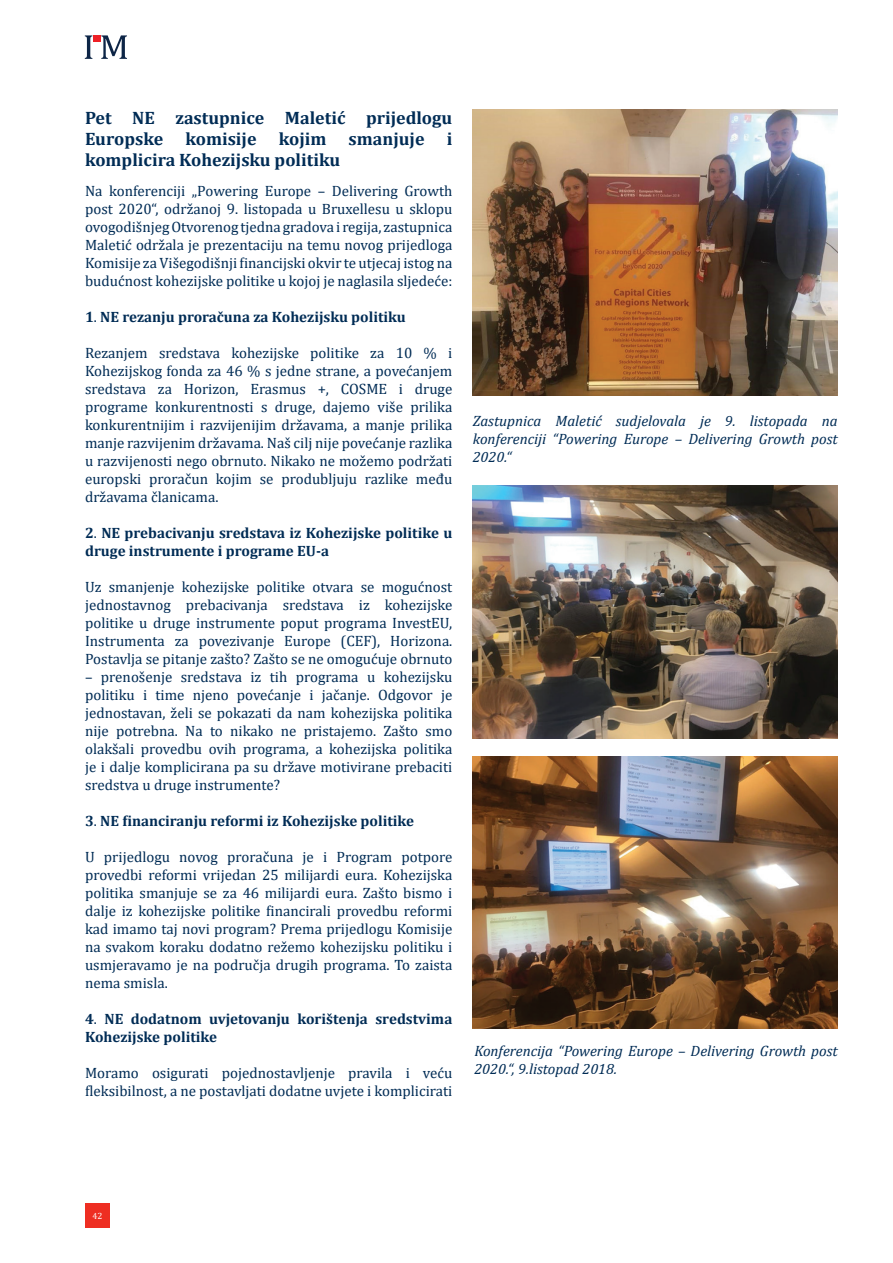
<style>
.page{position:relative;width:893px;height:1263px;background:#fff}
.page>*{position:absolute;margin:0;border:0;box-sizing:border-box;transform-origin:0 0}
.t1{font:700 18px/21px "Cambria";color:#002c55;text-align:justify}
.t2{font:15px/18px "Cambria";color:#002c55;text-align:justify}
.t3{font:700 15px/18px "Cambria";color:#002c55}
.t4{font:italic 15px/18px "Cambria";color:#002c55;text-align:justify}
.t5{font:9px "Cambria";color:#fff}
.s1{font-weight:400}
</style>
<div class="page">
<img style="left:473px;top:110px;width:365px;height:285px">
<svg style="left:85px;top:35px;width:7px;height:24px"></svg>
<svg style="left:101px;top:35px;width:26px;height:24px"></svg>
<div style="left:93px;top:35px;width:7px;height:7px;background:#ee2026"></div>
<div style="left:85px;top:1203px;width:25px;height:24px;background:#ee2e22"></div>
<img style="left:473px;top:485px;width:365px;height:254px">
<img style="left:473px;top:756px;width:365px;height:273px">
<p class="t1" style="left:85px;top:106px;width:369px">Pet NE zastupnice Maletić prijedlogu Europske komisije kojim smanjuje i komplicira Kohezijsku politiku</p>
<p class="t2" style="left:85px;top:181px;width:369px">Na konferenciji „Powering Europe – Delivering Growth post 2020“, održanoj 9. listopada u Bruxellesu u sklopu ovogodišnjeg Otvorenog tjedna gradova i regija, zastupnica Maletić održala je prezentaciju na temu novog prijedloga Komisije za Višegodišnji financijski okvir te utjecaj istog na budućnost kohezijske politike u kojoj je naglasila sljedeće:</p>
<p class="t3" style="left:85px;top:307px;width:322px">1<span class="s1">.</span> NE rezanju proračuna za Kohezijsku politiku</p>
<p class="t2" style="left:85px;top:343px;width:369px">Rezanjem sredstava kohezijske politike za 10 % i Kohezijskog fonda za 46 % s jedne strane, a povećanjem sredstava za Horizon, Erasmus +, COSME i druge programe konkurentnosti s druge, dajemo više prilika konkurentnijim i razvijenijim državama, a manje prilika manje razvijenim državama. Naš cilj nije povećanje razlika u razvijenosti nego obrnuto. Nikako ne možemo podržati europski proračun kojim se produbljuju razlike među državama članicama.</p>
<p class="t3" style="left:85px;top:523px;width:369px">2<span class="s1">.</span> NE prebacivanju sredstava iz Kohezijske politike u druge instrumente i programe EU-a</p>
<p class="t2" style="left:85px;top:577px;width:369px">Uz smanjenje kohezijske politike otvara se mogućnost jednostavnog prebacivanja sredstava iz kohezijske politike u druge instrumente poput programa InvestEU, Instrumenta za povezivanje Europe (CEF), Horizona.<br>Postavlja se pitanje zašto? Zašto se ne omogućuje obrnuto</p>
<p class="t2" style="left:85px;top:667px;width:369px">– prenošenje sredstava iz tih programa u kohezijsku politiku i time njeno povećanje i jačanje. Odgovor je jednostavan, želi se pokazati da nam kohezijska politika nije potrebna. Na to nikako ne pristajemo. Zašto smo olakšali provedbu ovih programa, a kohezijska politika je i dalje komplicirana pa su države motivirane prebaciti sredstva u druge instrumente?</p>
<p class="t3" style="left:85px;top:811px;width:331px">3<span class="s1">.</span> NE financiranju reformi iz Kohezijske politike</p>
<p class="t2" style="left:85px;top:847px;width:369px">U prijedlogu novog proračuna je i Program potpore provedbi reformi vrijedan 25 milijardi eura. Kohezijska politika smanjuje se za 46 milijardi eura. Zašto bismo i dalje iz kohezijske politike financirali provedbu reformi kad imamo taj novi program? Prema prijedlogu Komisije na svakom koraku dodatno režemo kohezijsku politiku i usmjeravamo je na područja drugih programa. To zaista nema smisla.</p>
<p class="t3" style="left:85px;top:1009px;width:369px">4<span class="s1">.</span> NE dodatnom uvjetovanju korištenja sredstvima<br>Kohezijske politike</p>
<p class="t2" style="left:85px;top:1063px;width:369px">Moramo osigurati pojednostavljenje pravila i veću fleksibilnost, a ne postavljati dodatne uvjete i komplicirati</p>
<p class="t4" style="left:473px;top:411px;width:366px">Zastupnica Maletić sudjelovala je 9. listopada na konferenciji “Powering Europe – Delivering Growth post 2020.“</p>
<p class="t4" style="left:474px;top:1041px;width:365px">Konferencija “Powering Europe – Delivering Growth post<br>2020.“, 9.listopad 2018.</p>
<p class="t5" style="left:92px;top:1210px;width:12px">42</p>
</div>
